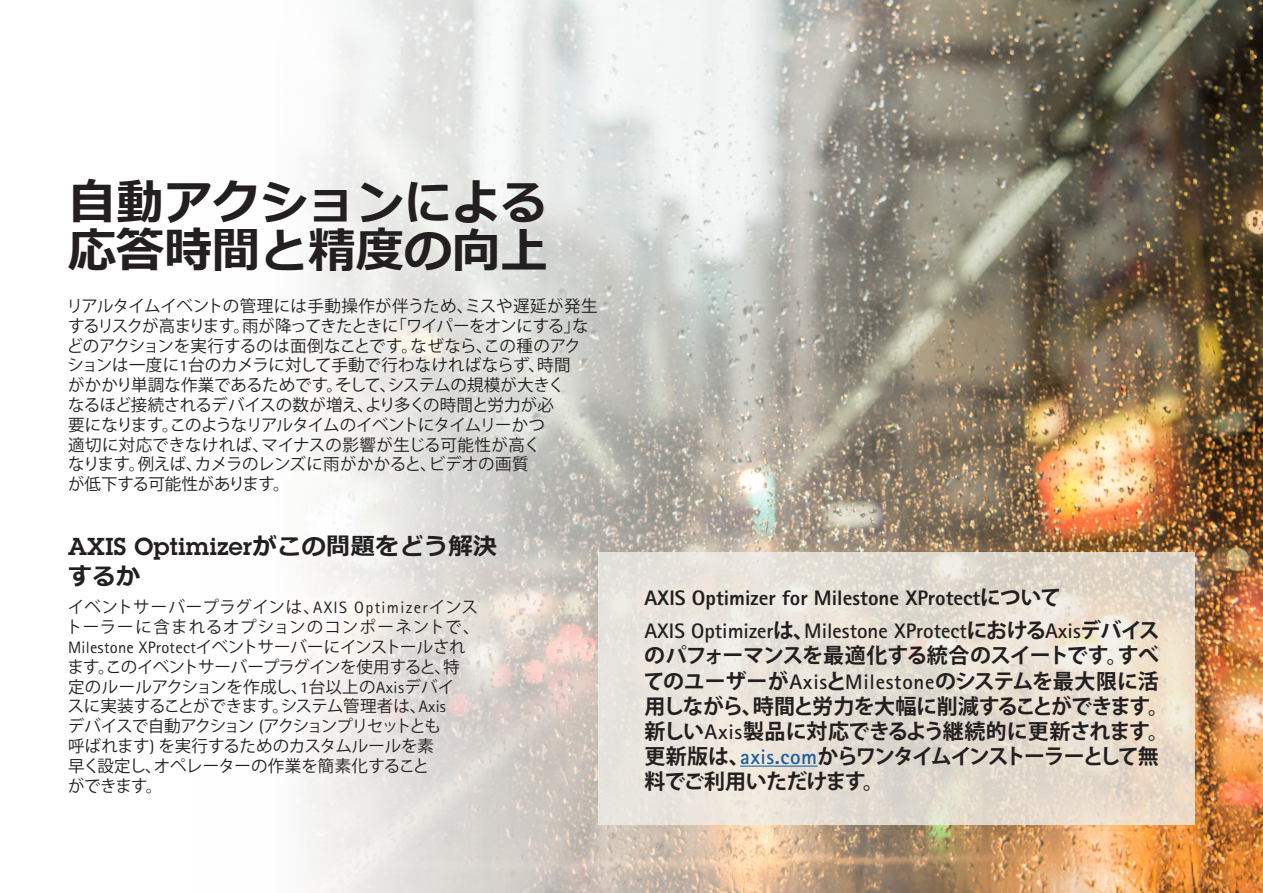
<style>
.page{position:relative;width:1263px;height:893px;background:#fff}
.page>*{position:absolute;margin:0;border:0;box-sizing:border-box;transform-origin:0 0}
.t1{font:700 48px/48px "Meiryo";color:#231f20}
.t2{font:600 24px/30px "Lubalin Graph ECG";letter-spacing:.015em;color:#231f20}
.t3{font:700 21px/25.2px "Koz Go Pro";letter-spacing:-.04em;color:#231f20}
.t4{font:800 21px "Rotis Sans Serif Pro";color:#231f20}
.t5{font:16.5px/19.8px "Koz Go Pro";letter-spacing:-.015em;color:#231f20}
.s1{font-family:"Rotis Sans Serif Pro"}
.s2{font-family:"Meiryo";font-weight:700}
.s3{font-family:"Koz Go Pro";font-weight:700}
.s4{font-family:"Rotis Sans Serif Pro";color:#175d9e}
</style>
<div class="page">
<img style="left:305px;top:0;width:958px;height:893px">
<svg style="left:598px;top:552px;width:597px;height:273px"></svg>
<hr style="left:740px;top:766px;width:78px;height:1px;background:#175d9e">
<p class="t1" style="left:68px;top:181px;width:482px">自動アクションによる応答時間と精度の向上</p>
<p class="t5" style="left:67px;top:296px;width:533px">リアルタイムイベントの管理には手動操作が伴うため、ミスや遅延が発生するリスクが高まります。雨が降ってきたときに「ワイパーをオンにする」などのアクションを実行するのは面倒なことです。なぜなら、この種のアクションは一度に<span class="s1">1</span>台のカメラに対して手動で行わなければならず、時間<br>がかかり単調な作業であるためです。そして、システムの規模が大きく<br>なるほど接続されるデバイスの数が増え、より多くの時間と労力が必<br>要になります。このようなリアルタイムのイベントにタイムリーかつ<br>適切に対応できなければ、マイナスの影響が生じる可能性が高く<br>なります。例えば、カメラのレンズに雨がかかると、ビデオの画質<br>が低下する可能性があります。</p>
<p class="t2" style="left:68px;top:532px;width:430px">AXIS Optimizer<span class="s2">がこの問題をどう解決するか</span></p>
<p class="t5" style="left:66px;top:598px;width:415px">イベントサーバープラグインは、<span class="s1">AXIS Optimizer</span>インストーラーに含まれるオプションのコンポーネントで、<br><span class="s1">Milestone XProtect</span>イベントサーバーにインストールされます。このイベントサーバープラグインを使用すると、特<br>定のルールアクションを作成し、<span class="s1">1</span>台以上の<span class="s1">Axis</span>デバイ<br>スに実装することができます。システム管理者は、<span class="s1">Axis<br></span>デバイスで自動アクション <span class="s1">(</span>アクションプリセットとも<br>呼ばれます<span class="s1">)</span> を実行するためのカスタムルールを素<br>早く設定し、オペレーターの作業を簡素化すること<br>ができます。</p>
<p class="t4" style="left:644px;top:584px;width:418px">AXIS Optimizer for Milestone XProtect<span class="s3">について</span></p>
<p class="t3" style="left:643px;top:619px;width:527px"><span class="s1">AXIS Optimizer</span>は、<span class="s1">Milestone XProtect</span>における<span class="s1">Axis</span>デバイスのパフォーマンスを最適化する統合のスイートです。すべてのユーザーが<span class="s1">Axis</span>と<span class="s1">Milestone</span>のシステムを最大限に活用しながら、時間と労力を大幅に削減することができます。新しい<span class="s1">Axis</span>製品に対応できるよう継続的に更新されます。更新版は、<span class="s4">axis.com</span>からワンタイムインストーラーとして無料でご利用いただけます。</p>
</div>
